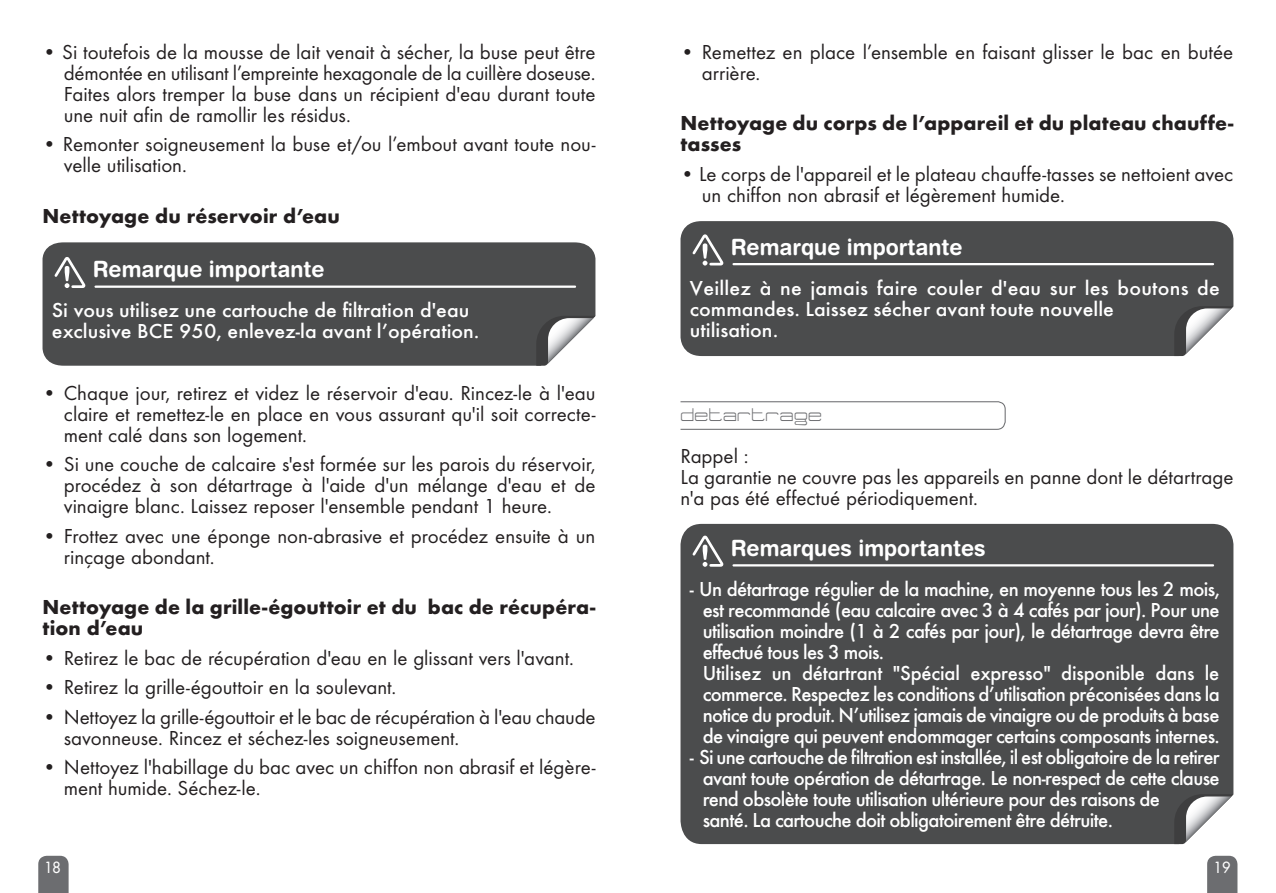
<style>
.page{position:relative;width:1276px;height:893px;background:#fff}
.page>*{position:absolute;margin:0;border:0;box-sizing:border-box;transform-origin:0 0}
.t1{font:700 22.5px "Helvetica Rounded";color:#fff;scale:.95 1}
.t2{font:21px/21px "Futura T";letter-spacing:-.005em;color:#231f20}
.t3{font:500 21px/21px "Futura T";letter-spacing:-.03em;color:#fff}
.t4{font:500 21px/21px "Futura T";color:#fff;scale:1.05 1}
.t5{font:700 21px/21px "Futura T";letter-spacing:.005em;color:#231f20}
.t6{font:21px "Tidy Curve TV";letter-spacing:-.01em;color:#6c6d70}
.t7{font:15px "Futura";color:#fff;scale:.95 1}
</style>
<div class="page">
<svg style="left:38px;top:856px;width:31px;height:37px"></svg>
<svg style="left:1207px;top:856px;width:30px;height:37px"></svg>
<div style="left:43px;top:242px;width:552px;height:124px;background:#4b4c4d"></div>
<svg style="left:536px;top:316px;width:59px;height:50px"></svg>
<svg style="left:52px;top:254px;width:36px;height:35px"></svg>
<hr style="left:96px;top:286px;width:479px;height:2px;background:#fff">
<div style="left:680px;top:221px;width:553px;height:135px;background:#4b4c4d"></div>
<svg style="left:1174px;top:306px;width:59px;height:50px"></svg>
<svg style="left:690px;top:232px;width:36px;height:35px"></svg>
<hr style="left:733px;top:263px;width:480px;height:2px;background:#fff">
<svg style="left:680px;top:401px;width:326px;height:29px"></svg>
<div style="left:680px;top:524px;width:553px;height:320px;background:#4b4c4d"></div>
<svg style="left:1174px;top:794px;width:59px;height:50px"></svg>
<svg style="left:690px;top:533px;width:36px;height:35px"></svg>
<hr style="left:733px;top:564px;width:480px;height:2px;background:#fff">
<p class="t2" style="left:64px;top:41px;width:533px;text-align:justify;text-indent:-21px">• Si toutefois de la mousse de lait venait à sécher, la buse peut être démontée en utilisant l’empreinte hexagonale de la cuillère doseuse.<br>Faites alors tremper la buse dans un récipient d'eau durant toute une nuit afin de ramollir les résidus.</p>
<p class="t2" style="left:64px;top:133px;width:533px;text-indent:-21px">• Remonter soigneusement la buse et/ou l’embout avant toute nou&shy;velle utilisation.</p>
<p class="t5" style="left:43px;top:205px;width:299px">Nettoyage du réservoir d’eau</p>
<p class="t1" style="left:93px;top:255px;width:246px">Remarque importante</p>
<p class="t4" style="left:52px;top:299px;width:409px">Si vous utilisez une cartouche de filtration d'eau exclusive BCE 950, enlevez-la avant l’opération.</p>
<p class="t2" style="left:64px;top:382px;width:533px;text-align:justify;text-indent:-21px">• Chaque jour, retirez et videz le réservoir d'eau. Rincez-le à l'eau claire et remettez-le en place en vous assurant qu'il soit correcte&shy;ment calé dans son logement.</p>
<p class="t2" style="left:64px;top:453px;width:533px;text-align:justify;text-indent:-21px">• Si une couche de calcaire s'est formée sur les parois du réservoir, procédez à son détartrage à l'aide d'un mélange d'eau et de vinaigre blanc. Laissez reposer l'ensemble pendant 1 heure.</p>
<p class="t2" style="left:64px;top:525px;width:533px;text-indent:-21px">• Frottez avec une éponge non-abrasive et procédez ensuite à un rinçage abondant.</p>
<p class="t5" style="left:43px;top:597px;width:554px">Nettoyage de la grille-égouttoir et du bac de récupéra&shy;tion d’eau</p>
<p class="t2" style="left:43px;top:647px;width:533px">• Retirez le bac de récupération d'eau en le glissant vers l'avant.</p>
<p class="t2" style="left:43px;top:677px;width:355px">• Retirez la grille-égouttoir en la soulevant.</p>
<p class="t2" style="left:64px;top:706px;width:533px;text-indent:-21px">• Nettoyez la grille-égouttoir et le bac de récupération à l'eau chaude savonneuse. Rincez et séchez-les soigneusement.</p>
<p class="t2" style="left:64px;top:757px;width:533px;text-indent:-21px">• Nettoyez l'habillage du bac avec un chiffon non abrasif et légère&shy;ment humide. Séchez-le.</p>
<p class="t2" style="left:702px;top:41px;width:533px;text-indent:-21px">• Remettez en place l’ensemble en faisant glisser le bac en butée arrière.</p>
<p class="t5" style="left:680px;top:113px;width:554px">Nettoyage du corps de l’appareil et du plateau chauffe&shy;tasses</p>
<p class="t2" style="left:702px;top:163px;width:533px;text-indent:-21px">• Le corps de l'appareil et le plateau chauffe-tasses se nettoient avec un chiffon non abrasif et légèrement humide.</p>
<p class="t1" style="left:731px;top:233px;width:246px">Remarque importante</p>
<p class="t4" style="left:690px;top:277px;width:506px">Veillez à ne jamais faire couler d'eau sur les boutons de commandes. Laissez sécher avant toute nouvelle<br>utilisation.</p>
<p class="t6" style="left:681px;top:404px;width:144px">detartrage</p>
<p class="t2" style="left:680px;top:445px;width:554px">Rappel :<br>La garantie ne couvre pas les appareils en panne dont le détartrage n'a pas été effectué périodiquement.</p>
<p class="t1" style="left:731px;top:534px;width:270px">Remarques importantes</p>
<p class="t3" style="left:702px;top:578px;width:519px;text-indent:-13px">- Un détartrage régulier de la machine, en moyenne tous les 2 mois, est recommandé (eau calcaire avec 3 à 4 cafés par jour). Pour une utilisation moindre (1 à 2 cafés par jour), le détartrage devra être effectué tous les 3 mois.<br>Utilisez un détartrant "Spécial expresso" disponible dans le commerce. Respectez les conditions d’utilisation préconisées dans la notice du produit. N’utilisez jamais de vinaigre ou de produits à base de vinaigre qui peuvent endommager certains composants internes.</p>
<p class="t3" style="left:702px;top:746px;width:518px;text-indent:-13px">- Si une cartouche de filtration est installée, il est obligatoire de la retirer avant toute opération de détartrage. Le non-respect de cette clause rend obsolète toute utilisation ultérieure pour des raisons de<br>santé. La cartouche doit obligatoirement être détruite.</p>
<p class="t7" style="left:44px;top:858px;width:19px">18</p>
<p class="t7" style="left:1214px;top:858px;width:19px">19</p>
</div>
